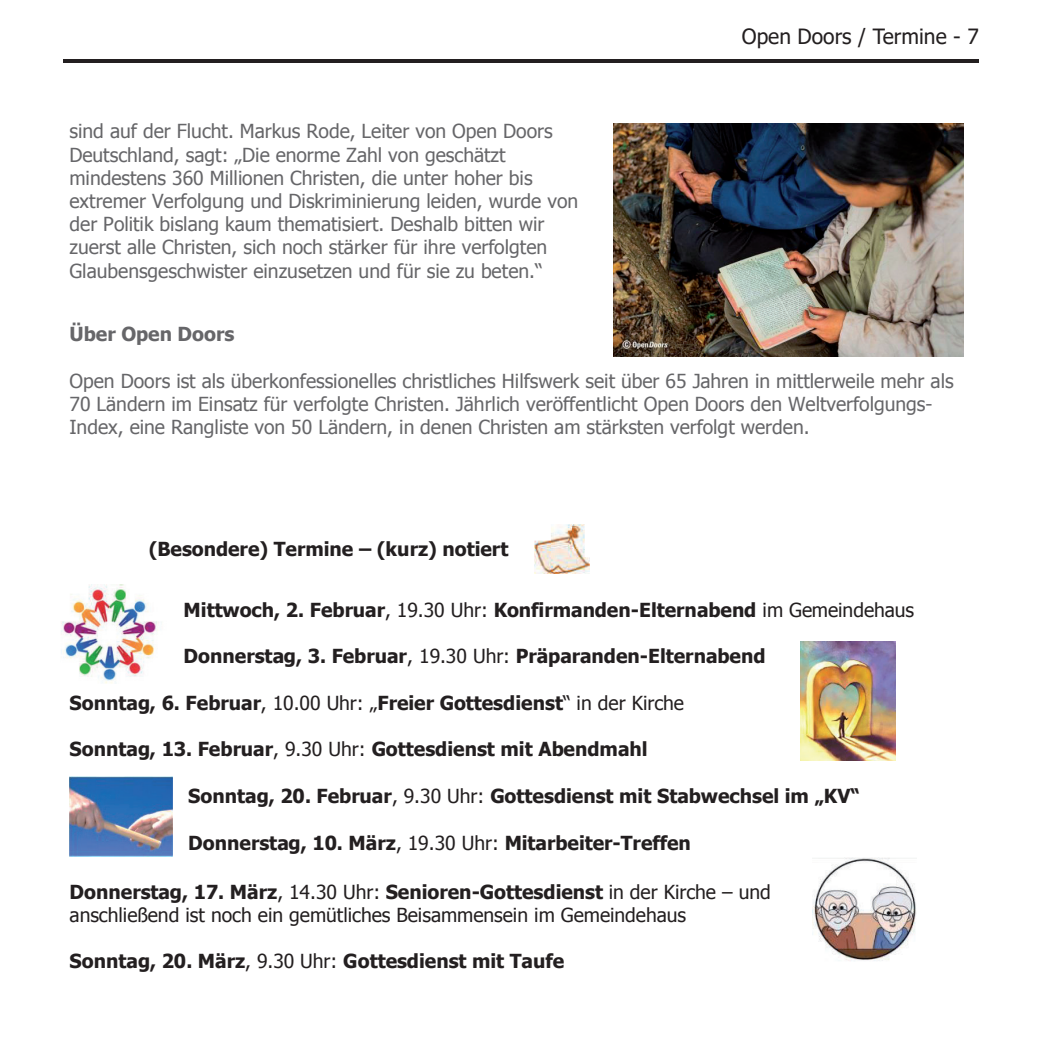
<style>
.page{position:relative;width:1042px;height:1042px;background:#fff}
.page>*{position:absolute;margin:0;border:0;box-sizing:border-box;transform-origin:0 0}
.t1{font:21px "Tahoma";color:#231f20}
.t2{font:19.25px/23.3px "Tahoma";color:#666669}
.t3{font:700 19.25px "Tahoma";color:#231f20}
.t4{font:19.25px/23.3px "Tahoma";letter-spacing:-.005em;color:#231f20}
.t5{font:700 19.25px "Tahoma";color:#666669}
.s1{font-weight:400}
.s2{font-weight:700}
</style>
<div class="page">
<hr style="left:63px;top:60px;width:915px;height:3px;background:#231f20">
<img style="left:61px;top:585px;width:101px;height:99px">
<img style="left:812px;top:858px;width:104px;height:103px">
<img style="left:69px;top:776px;width:103px;height:80px">
<img style="left:613px;top:123px;width:350px;height:233px">
<img style="left:800px;top:642px;width:96px;height:119px">
<img style="left:534px;top:525px;width:56px;height:49px">
<p class="t2" style="left:69px;top:119px;width:510px">sind auf der Flucht. Markus Rode, Leiter von Open Doors Deutschland, sagt: „Die enorme Zahl von geschätzt mindestens 360 Millionen Christen, die unter hoher bis extremer Verfolgung und Diskriminierung leiden, wurde von der Politik bislang kaum thematisiert. Deshalb bitten wir zuerst alle Christen, sich noch stärker für ihre verfolgten Glaubensgeschwister einzusetzen und für sie zu beten.“</p>
<p class="t1" style="left:742px;top:22px;width:239px">Open Doors / Termine - 7</p>
<p class="t5" style="left:69px;top:321px;width:166px">Über Open Doors</p>
<p class="t2" style="left:69px;top:368px;width:886px">Open Doors ist als überkonfessionelles christliches Hilfswerk seit über 65 Jahren in mittlerweile mehr als<br>70 Ländern im Einsatz für verfolgte Christen. Jährlich veröffentlicht Open Doors den Weltverfolgungs-<br>Index, eine Rangliste von 50 Ländern, in denen Christen am stärksten verfolgt werden.</p>
<p class="t3" style="left:149px;top:535px;width:361px">(Besondere) Termine – (kurz) notiert</p>
<p class="t3" style="left:184px;top:596px;width:732px">Mittwoch, 2. Februar<span class="s1">, 19.30 Uhr:</span> Konfirmanden-Elternabend <span class="s1">im Gemeindehaus</span></p>
<p class="t3" style="left:184px;top:643px;width:583px">Donnerstag, 3. Februar<span class="s1">, 19.30 Uhr:</span> Präparanden-Elternabend</p>
<p class="t3" style="left:70px;top:689px;width:616px">Sonntag, 6. Februar<span class="s1">, 10.00 Uhr: „</span>Freier Gottesdienst<span class="s1">“ in der Kirche</span></p>
<p class="t3" style="left:70px;top:735px;width:579px">Sonntag, 13. Februar<span class="s1">, 9.30 Uhr:</span> Gottesdienst mit Abendmahl</p>
<p class="t3" style="left:188px;top:783px;width:673px">Sonntag, 20. Februar<span class="s1">, 9.30 Uhr:</span> Gottesdienst mit Stabwechsel im „KV“</p>
<p class="t3" style="left:188px;top:829px;width:504px">Donnerstag, 10. März<span class="s1">, 19.30 Uhr:</span> Mitarbeiter-Treffen</p>
<p class="t4" style="left:70px;top:879px;width:703px"><span class="s2">Donnerstag, 17. März</span>, 14.30 Uhr: <span class="s2">Senioren-Gottesdienst</span> in der Kirche – und anschließend ist noch ein gemütliches Beisammensein im Gemeindehaus</p>
<p class="t3" style="left:70px;top:948px;width:496px">Sonntag, 20. März<span class="s1">, 9.30 Uhr:</span> Gottesdienst mit Taufe</p>
</div>
